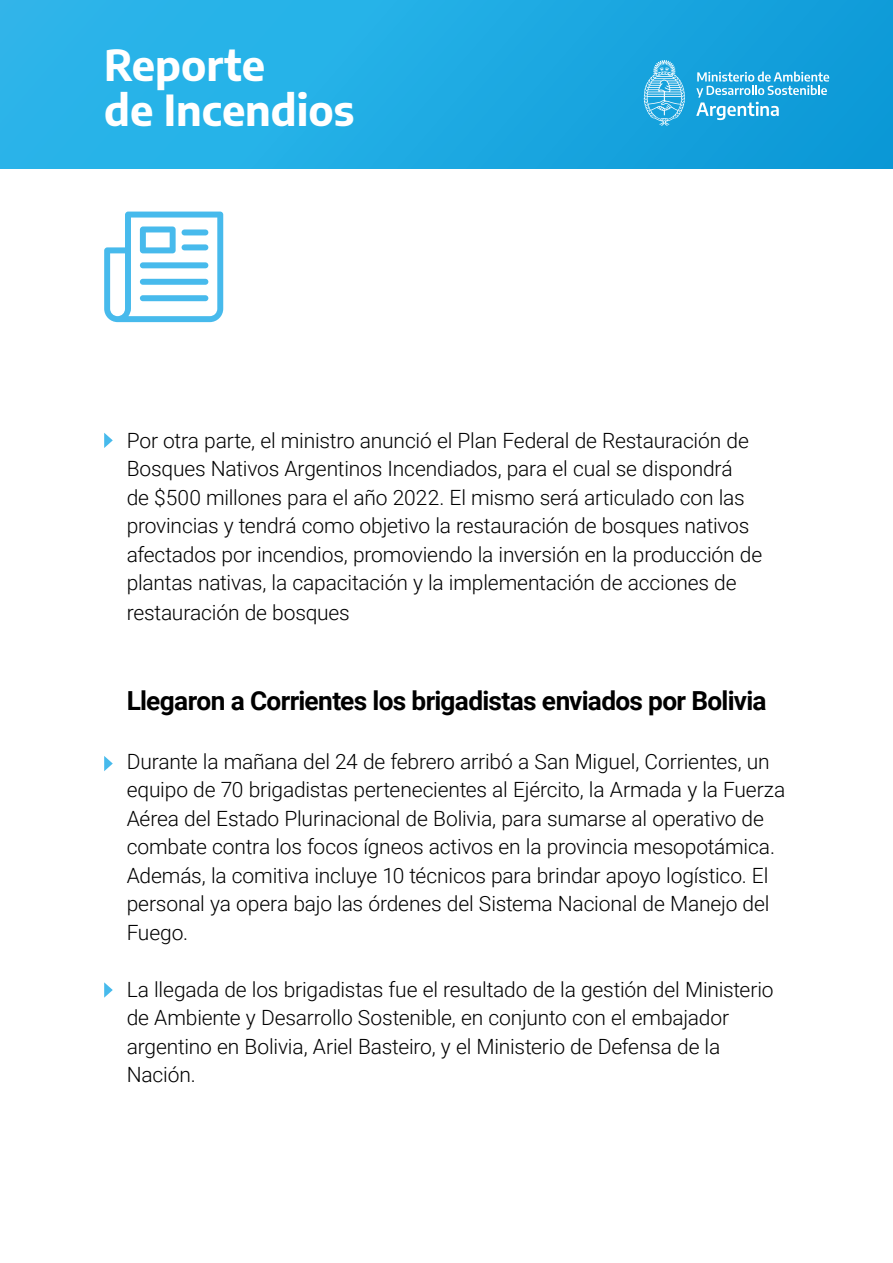
<style>
.page{position:relative;width:893px;height:1263px;background:#fff}
.page>*{position:absolute;margin:0;border:0;box-sizing:border-box;transform-origin:0 0}
.t1{font:700 42px/44.4px "Encode Sans";color:#fff}
.t2{font:700 26.25px "Roboto";letter-spacing:-.025em;color:#000}
.t3{font:300 21px/28.5px "Roboto";letter-spacing:-.01em;color:#000}
</style>
<div class="page">
<div style="left:0;top:0;width:893px;height:169px;background:linear-gradient(to right,#2fb9ec,#0e9bd8)"></div>
<svg style="left:696px;top:72px;width:133px;height:48px;background:#45b2e1"></svg>
<svg style="left:644px;top:60px;width:41px;height:66px;background:#50b9e5"></svg>
<svg style="left:104px;top:212px;width:119px;height:110px"></svg>
<svg style="left:104px;top:433px;width:9px;height:15px"></svg>
<svg style="left:104px;top:756px;width:9px;height:15px"></svg>
<svg style="left:104px;top:982px;width:9px;height:16px"></svg>
<h1 class="t1" style="left:104px;top:41px;width:252px">Reporte<br>de Incendios</h1>
<p class="t3" style="left:127px;top:425px;width:637px">Por otra parte, el ministro anunció el Plan Federal de Restauración de Bosques Nativos Argentinos Incendiados, para el cual se dispondrá<br>de $500 millones para el año 2022. El mismo será articulado con las provincias y tendrá como objetivo la restauración de bosques nativos afectados por incendios, promoviendo la inversión en la producción de plantas nativas, la capacitación y la implementación de acciones de restauración de bosques</p>
<p class="t2" style="left:127px;top:682px;width:641px">Llegaron a Corrientes los brigadistas enviados por Bolivia</p>
<p class="t3" style="left:127px;top:746px;width:660px">Durante la mañana del 24 de febrero arribó a San Miguel, Corrientes, un equipo de 70 brigadistas pertenecientes al Ejército, la Armada y la Fuerza Aérea del Estado Plurinacional de Bolivia, para sumarse al operativo de combate contra los focos ígneos activos en la provincia mesopotámica.<br>Además, la comitiva incluye 10 técnicos para brindar apoyo logístico. El personal ya opera bajo las órdenes del Sistema Nacional de Manejo del Fuego.</p>
<p class="t3" style="left:127px;top:974px;width:648px">La llegada de los brigadistas fue el resultado de la gestión del Ministerio de Ambiente y Desarrollo Sostenible, en conjunto con el embajador argentino en Bolivia, Ariel Basteiro, y el Ministerio de Defensa de la Nación.</p>
</div>
